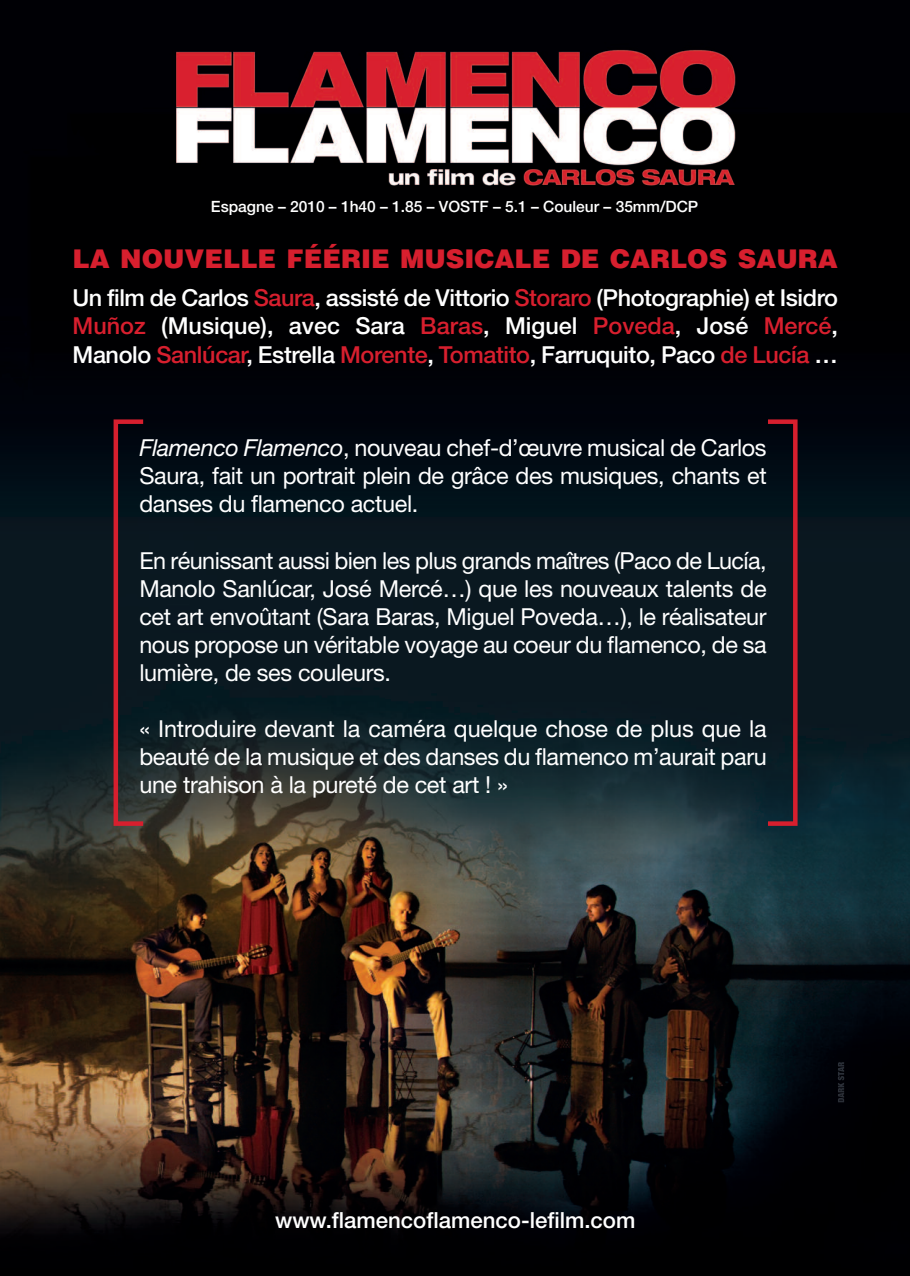
<style>
.page{position:relative;width:910px;height:1276px;background:#fff}
.page>*{position:absolute;margin:0;border:0;box-sizing:border-box;transform-origin:0 0}
.t1{font:900 25.8px "Helvetica";color:#d71f2e}
.t2{font:23.4px/28.2px "Helvetica Neue";letter-spacing:-.015em;color:#fff;text-align:justify}
.t3{font:500 23.4px/28.2px "Helvetica Neue";letter-spacing:-.015em;color:#fff;text-align:justify}
.t4{font:500 22.2px "Helvetica Neue";color:#fff}
.t5{font:500 15.6px "Helvetica Neue";color:#fff}
.s1{color:#d71f2e}
.s2{font-style:italic}
</style>
<div class="page">
<img style="left:0;top:0;width:910px;height:1276px">
<img style="left:838px;top:1062px;width:6px;height:40px">
<img style="left:143px;top:43px;width:625px;height:150px">
<div style="left:114px;top:419px;width:31px;height:407px;border:4px solid #d71f2e"></div>
<div style="left:766px;top:419px;width:32px;height:407px;border:4px solid #d71f2e"></div>
<p class="t5" style="left:211px;top:201px;width:489px">Espagne – 2010 – 1h40 – 1.85 – VOSTF – 5.1 – Couleur – 35mm/DCP</p>
<p class="t1" style="left:73px;top:250px;width:767px">LA NOUVELLE FÉÉRIE MUSICALE DE CARLOS SAURA</p>
<p class="t3" style="left:73px;top:286px;width:767px">Un film de Carlos <span class="s1">Saura</span>, assisté de Vittorio <span class="s1">Storaro</span> (Photographie) et Isidro <span class="s1">Muñoz</span> (Musique), avec Sara <span class="s1">Baras</span>, Miguel <span class="s1">Poveda</span>, José <span class="s1">Mercé</span>, Manolo <span class="s1">Sanlúcar</span>, Estrella <span class="s1">Morente</span>, <span class="s1">Tomatito</span>, Farruquito, Paco <span class="s1">de Lucía</span> …</p>
<p class="t2" style="left:139px;top:436px;width:629px"><span class="s2">Flamenco Flamenco</span>, nouveau chef-d’œuvre musical de Carlos Saura, fait un portrait plein de grâce des musiques, chants et danses du flamenco actuel.</p>
<p class="t2" style="left:139px;top:548px;width:629px">En réunissant aussi bien les plus grands maîtres (Paco de Lucía, Manolo Sanlúcar, José Mercé…) que les nouveaux talents de cet art envoûtant (Sara Baras, Miguel Poveda…), le réalisateur nous propose un véritable voyage au coeur du flamenco, de sa lumière, de ses couleurs.</p>
<p class="t2" style="left:139px;top:717px;width:629px">« Introduire devant la caméra quelque chose de plus que la beauté de la musique et des danses du flamenco m’aurait paru une trahison à la pureté de cet art ! »</p>
<p class="t4" style="left:275px;top:1211px;width:362px">www.flamencoflamenco-lefilm.com</p>
</div>
